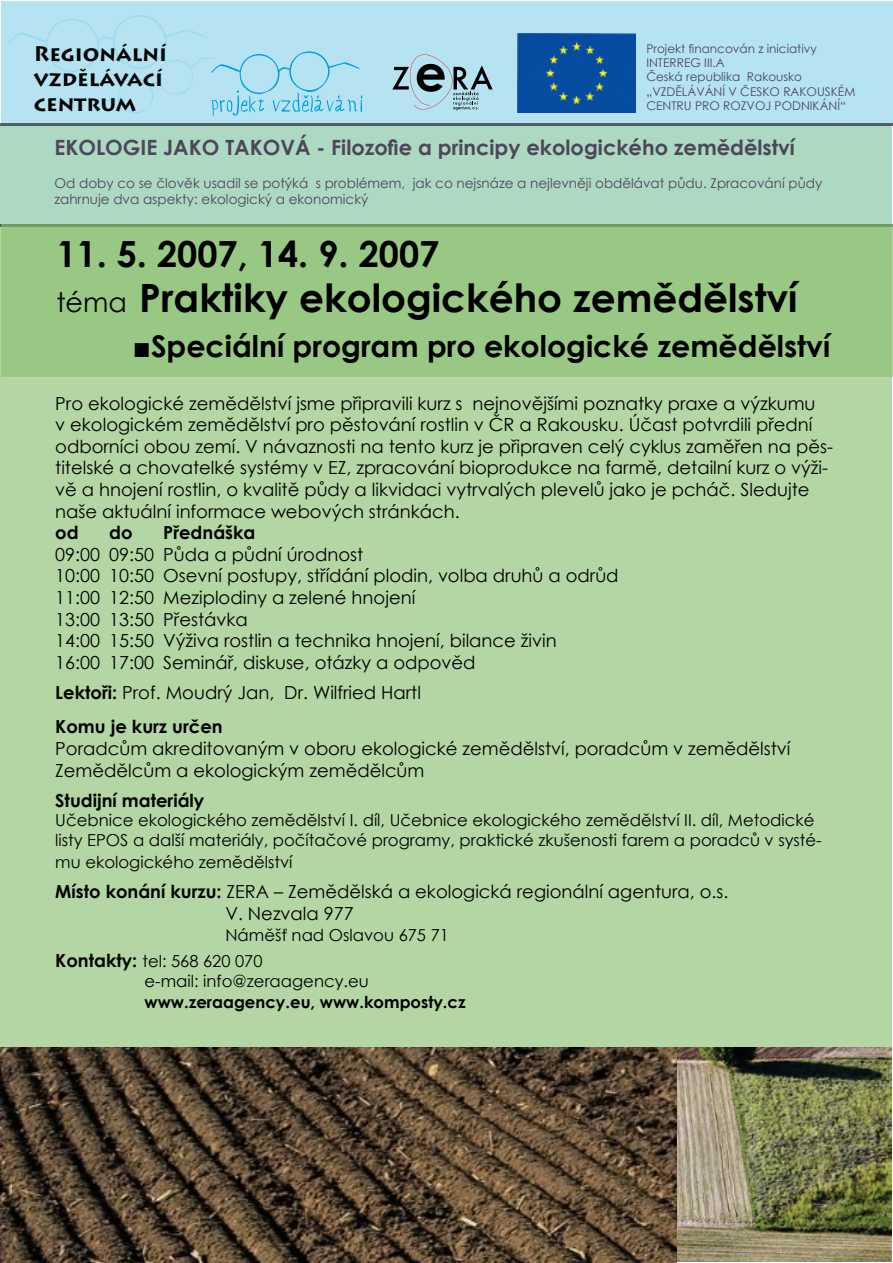
<style>
.page{position:relative;width:893px;height:1263px;background:#fff}
.page>*{position:absolute;margin:0;border:0;box-sizing:border-box;transform-origin:0 0}
.t1{font:700 39px "Century Gothic";color:#000}
.t2{font:700 36px "Century Gothic";color:#000}
.t3{font:700 30px "Century Gothic";color:#000}
.t4{font:700 21px "Century Gothic";color:#4c475b}
.t5{font:700 21px/25.2px "Lithos Pro";color:#000}
.t6{font:18px/21.6px "Century Gothic";color:#000}
.t7{font:700 18px "Century Gothic";color:#000}
.t8{font:16.5px/19.8px "Century Gothic";color:#000}
.t9{font:700 16.5px "Century Gothic";color:#000}
.t10{font:13.5px/16.2px "Century Gothic";color:#4c475b}
.t11{font:12px/14.4px "Century Gothic";color:#4c475b}
.s1{font-weight:400;font-size:27px}
.s2{font-weight:700}
.s3{font-weight:700;font-size:18px}
</style>
<div class="page">
<div style="left:0;top:225px;width:891px;height:865px;background:#b3d6a4"></div>
<div style="left:1px;top:1px;width:891px;height:124px;background:#b5e3f2"></div>
<img style="left:677px;top:1047px;width:215px;height:215px">
<img style="left:518px;top:34px;width:118px;height:78px">
<svg style="left:392px;top:54px;width:101px;height:56px"></svg>
<svg style="left:7px;top:15px;width:356px;height:101px"></svg>
<div style="left:0;top:125px;width:891px;height:100px;background:#add8c1"></div>
<hr style="left:1px;top:123px;width:892px;height:2px;background:#000">
<hr style="left:0;top:225px;width:893px;height:2px;background:#000">
<div style="left:2px;top:224px;width:891px;height:153px;background:#98c884"></div>
<img style="left:0;top:1047px;width:677px;height:216px">
<p class="t5" style="left:34px;top:41px;width:135px">Regionální vzdělávací centrum</p>
<p class="t11" style="left:646px;top:41px;width:211px">Projekt financován z iniciativy<br>INTERREG III.A<br>Česká republika Rakousko „VZDĚLÁVÁNÍ V ČESKO RAKOUSKÉM<br>CENTRU PRO ROZVOJ PODNIKÁNÍ“</p>
<p class="t4" style="left:54px;top:131px;width:742px">EKOLOGIE JAKO TAKOVÁ - Filozofie a principy ekologického zemědělství</p>
<p class="t10" style="left:54px;top:175px;width:769px">Od doby co se člověk usadil se potýká s problémem, jak co nejsnáze a nejlevněji obdělávat půdu. Zpracování půdy zahrnuje dva aspekty: ekologický a ekonomický</p>
<h2 class="t2" style="left:56px;top:227px;width:385px">11. 5. 2007, 14. 9. 2007</h2>
<h1 class="t1" style="left:56px;top:269px;width:743px"><span class="s1">téma</span> Praktiky ekologického zemědělství</h1>
<h3 class="t3" style="left:133px;top:323px;width:699px">■Speciální program pro ekologické zemědělství</h3>
<p class="t6" style="left:55px;top:392px;width:779px">Pro ekologické zemědělství jsme připravili kurz s nejnovějšími poznatky praxe a výzkumu<br>v ekologickém zemědělství pro pěstování rostlin v ČR a Rakousku. Účast potvrdili přední odborníci obou zemí. V návaznosti na tento kurz je připraven celý cyklus zaměřen na pěs&shy;titelské a chovatelké systémy v EZ, zpracování bioprodukce na farmě, detailní kurz o výži&shy;vě a hnojení rostlin, o kvalitě půdy a likvidaci vytrvalých plevelů jako je pcháč. Sledujte naše aktuální informace webových stránkách.</p>
<p class="t7" style="left:55px;top:519px;width:25px">od</p>
<p class="t7" style="left:109px;top:519px;width:25px">do</p>
<p class="t7" style="left:163px;top:519px;width:94px">Přednáška</p>
<p class="t6" style="left:55px;top:543px;width:565px">09:00 09:50 Půda a půdní úrodnost<br>10:00 10:50 Osevní postupy, střídání plodin, volba druhů a odrůd 11:00 12:50 Meziplodiny a zelené hnojení<br>13:00 13:50 Přestávka<br>14:00 15:50 Výživa rostlin a technika hnojení, bilance živin<br>16:00 17:00 Seminář, diskuse, otázky a odpověd</p>
<p class="t6" style="left:55px;top:675px;width:367px;line-height:34.3px"><span class="s2">Lektoři:</span> Prof. Moudrý Jan, Dr. Wilfried Hartl<br><span class="s2">Komu je kurz určen</span></p>
<p class="t6" style="left:55px;top:737px;width:737px">Poradcům akreditovaným v oboru ekologické zemědělství, poradcům v zemědělství<br>Zemědělcům a ekologickým zemědělcům</p>
<p class="t7" style="left:55px;top:786px;width:151px">Studijní materiály</p>
<p class="t8" style="left:55px;top:810px;width:768px">Učebnice ekologického zemědělství I. díl, Učebnice ekologického zemědělství II. díl, Metodické listy EPOS a další materiály, počítačové programy, praktické zkušenosti farem a poradců v systé-</p>
<p class="t8" style="left:55px;top:852px;width:239px">mu ekologického zemědělství</p>
<p class="t6" style="left:225px;top:880px;width:505px;text-indent:-170px"><span class="s2">Místo konání kurzu:</span> ZERA – Zemědělská a ekologická regionální agentura, o.s.<br>V. Nezvala 977</p>
<p class="t8" style="left:55px;top:922px;width:395px;line-height:25.8px;text-indent:170px">Náměšť nad Oslavou 675 71<br><span class="s3">Kontakty:</span> tel: 568 620 070</p>
<p class="t8" style="left:145px;top:971px;width:226px">e-mail: info@zeraagency.eu</p>
<p class="t9" style="left:145px;top:990px;width:323px">www.zeraagency.eu, www.komposty.cz</p>
</div>
